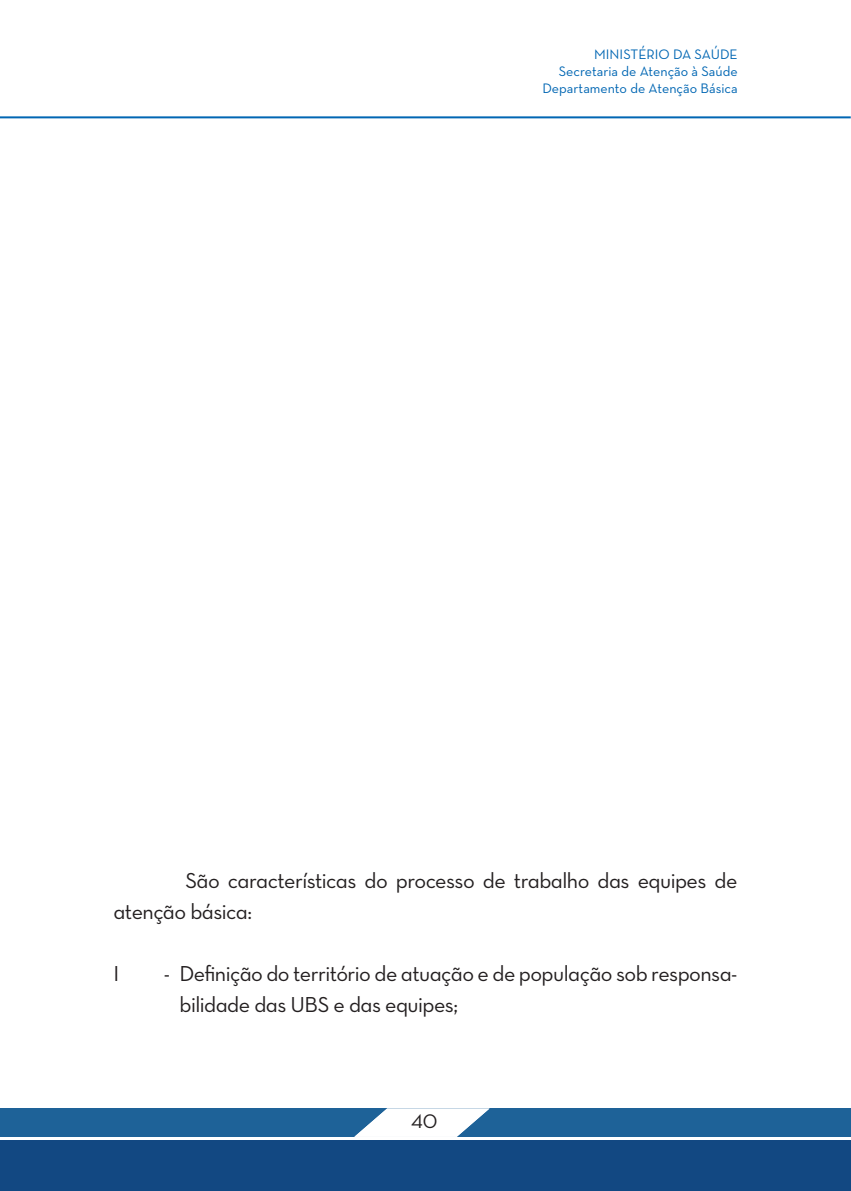
<style>
.page{position:relative;width:851px;height:1191px;background:#fff}
.page>*{position:absolute;margin:0;border:0;box-sizing:border-box;transform-origin:0 0}
.t1{font:22px/30.6px "Neutra Text Book Alt";letter-spacing:-.025em;color:#231f20}
.t2{font:20px "Neutra Text Book Alt";color:#231f20}
.t3{font:14px/16.8px "Neutra Text";color:#0166b3;text-align:right}
</style>
<div class="page">
<div style="left:0;top:1108px;width:850px;height:28px;background:#1e6298"></div>
<svg style="left:355px;top:1108px;width:134px;height:28px"></svg>
<div style="left:0;top:1140px;width:850px;height:51px;background:#124882"></div>
<hr style="left:0;top:116px;width:850px;height:2px;background:#0166b3">
<p class="t3" style="left:542px;top:46px;width:196px">MINISTÉRIO DA SAÚDE<br>Secretaria de Atenção à Saúde<br>Departamento de Atenção Básica</p>
<p class="t1" style="left:113px;top:864px;width:625px;text-indent:72px">São características do processo de trabalho das equipes de atenção básica:</p>
<p class="t1" style="left:113px;top:957px;width:7px">I</p>
<p class="t1" style="left:179px;top:957px;width:559px;line-height:31.6px;text-indent:-16px">- Definição do território de atuação e de população sob responsa&shy;bilidade das UBS e das equipes;</p>
<p class="t2" style="left:411px;top:1109px;width:28px">40</p>
</div>
